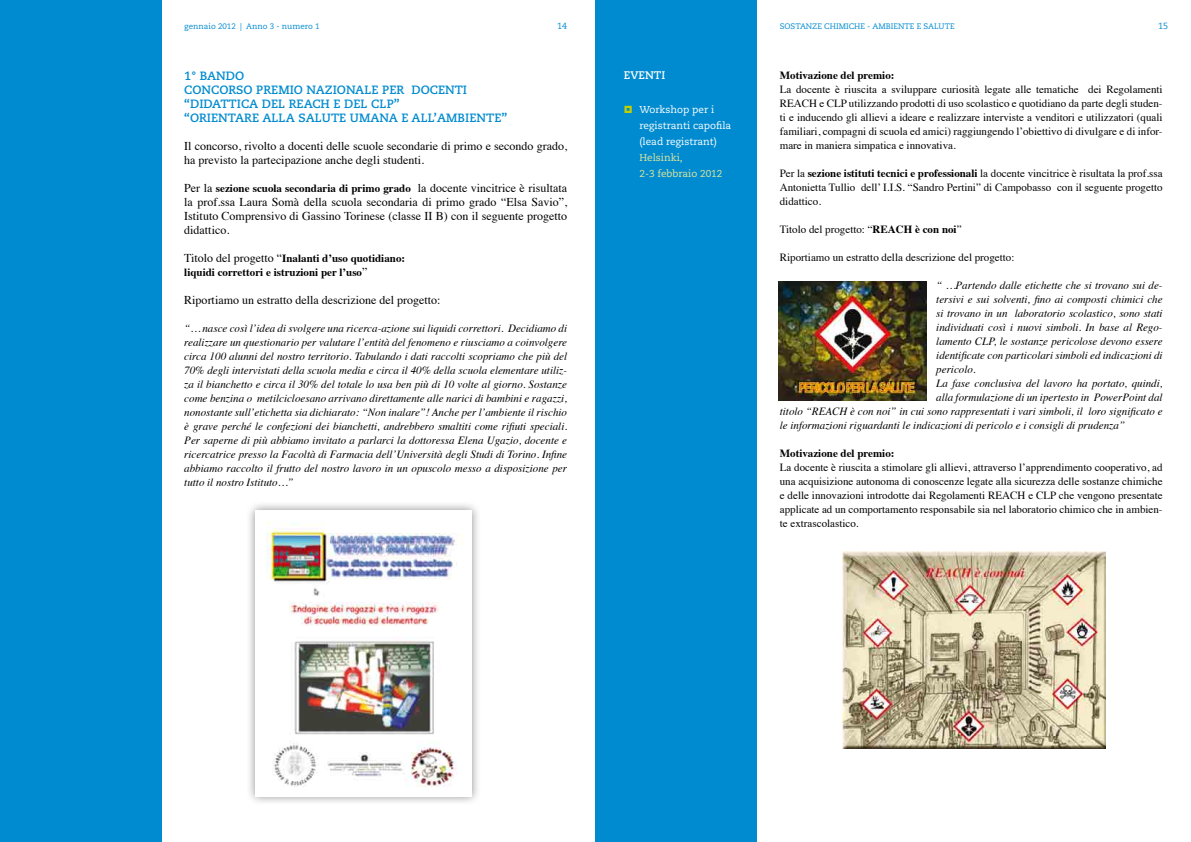
<style>
.page{position:relative;width:1191px;height:842px;background:#fff}
.page>*{position:absolute;margin:0;border:0;box-sizing:border-box;transform-origin:0 0}
.t1{font:12px/14px "Times";color:#000}
.t2{font:700 12px/14px "Caecilia";color:#008bd0}
.t3{font:italic 11px/14px "Times";color:#000;text-align:justify}
.t4{font:11px/14px "Times";color:#000;text-align:justify}
.t5{font:700 11px/14px "Times";color:#000}
.t6{font:700 11px "Caecilia";color:#fff}
.t7{font:10px/16px "Caecilia";color:#fff}
.t8{font:10px/16px "Caecilia";color:#e2e79a}
.t9{font:9px "Caecilia";color:#008bd0}
.t10{font:8px "Caecilia";color:#008bd0}
.s1{font-weight:400;font-size:12px}
.s2{font-weight:700}
</style>
<div class="page">
<div style="left:0;top:0;width:162px;height:842px;background:#008bd0"></div>
<div style="left:595px;top:0;width:162px;height:842px;background:#008bd0"></div>
<div style="left:246px;top:501px;width:235px;height:305px;background:#000;opacity:.44"></div>
<img style="left:255px;top:510px;width:216px;height:287px">
<img style="left:779px;top:281px;width:148px;height:119px">
<img style="left:843px;top:552px;width:262px;height:196px">
<p class="t10" style="left:184px;top:21px;width:137px">gennaio 2012 | Anno 3 - numero 1</p>
<p class="t9" style="left:557px;top:21px;width:12px">14</p>
<p class="t10" style="left:780px;top:21px;width:72px">Sostanze chimiche</p>
<p class="t10" style="left:867px;top:21px;width:63px">- ambiente e salu</p>
<p class="t10" style="left:944px;top:21px;width:11px">te</p>
<p class="t9" style="left:1158px;top:21px;width:12px">15</p>
<p class="t2" style="left:184px;top:69px;width:61px">1° BANDO<br>CONCO</p>
<p class="t2" style="left:228px;top:83px;width:52px">RSO PREMIO</p>
<p class="t2" style="left:306px;top:83px;width:9px">NAZIONALE</p>
<p class="t2" style="left:382px;top:83px;width:48px">PER DOCENTI</p>
<p class="t2" style="left:184px;top:97px;width:37px">“DIDATTICA</p>
<p class="t2" style="left:262px;top:97px;width:139px">DEL REACH E DEL CLP”</p>
<p class="t2" style="left:184px;top:111px;width:31px">“ORIENTA</p>
<p class="t2" style="left:244px;top:111px;width:28px">RE ALLA</p>
<p class="t2" style="left:298px;top:111px;width:9px">SALUTE</p>
<p class="t2" style="left:350px;top:111px;width:11px">UMANA</p>
<p class="t2" style="left:401px;top:111px;width:45px">EALL’AMBIENTE</p>
<p class="t2" style="left:501px;top:111px;width:7px">”</p>
<p class="t1" style="left:184px;top:138px;width:384px">Il concorso, rivolto a docenti delle scuole secondarie di primo e secondo grado, ha previsto la partecipazione anche degli studenti.</p>
<p class="t5" style="left:184px;top:180px;width:384px"><span class="s1">Per la</span> sezione scuola secondaria di primo grado <span class="s1">la docente vincitrice è risultata</span></p>
<p class="t1" style="left:184px;top:194px;width:384px;text-align:justify">la prof.ssa Laura Somà della scuola secondaria di primo grado “Elsa Savio”, Istituto Comprensivo di Gassino Torinese (classe II B) con il seguente progetto didattico.</p>
<p class="t5" style="left:184px;top:250px;width:222px"><span class="s1">Titolo del progetto “</span>Inalanti d’uso quotidiano: liquidi correttori e istruzioni per l’uso<span class="s1">”</span></p>
<p class="t1" style="left:184px;top:292px;width:257px">Riportiamo un estratto della descrizione del progetto:</p>
<p class="t3" style="left:184px;top:321px;width:384px">“… nasce così l’idea di svolgere una ricerca-azione sui liquidi correttori. Decidiamo di realizzare un questionario per valutare l’entità del fenomeno e riusciamo a coinvolgere circa 100 alunni del nostro territorio. Tabulando i dati raccolti scopriamo che più del 70% degli intervistati della scuola media e circa il 40% della scuola elementare utiliz&shy;za il bianchetto e circa il 30% del totale lo usa ben più di 10 volte al giorno. Sostanze come benzina o metilcicloesano arrivano direttamente alle narici di bambini e ragazzi, nonostante sull’etichetta sia dichiarato: “Non inalare”! Anche per l’ambiente il rischio è grave perché le confezioni dei bianchetti, andrebbero smaltiti come rifiuti speciali.<br>Per saperne di più abbiamo invitato a parlarci la dottoressa Elena Ugazio, docente e ricercatrice presso la Facoltà di Farmacia dell’Università degli Studi di Torino. Infine abbiamo raccolto il frutto del nostro lavoro in un opuscolo messo a disposizione per tutto il nostro Istituto…”</p>
<p class="t6" style="left:624px;top:69px;width:43px">EVENTI</p>
<p class="t7" style="left:639px;top:102px;width:93px">Workshop per i registranti capofila (lead registrant)</p>
<p class="t8" style="left:639px;top:150px;width:84px">Helsinki,<br>2-3 febbraio 2012</p>
<p class="t5" style="left:780px;top:67px;width:116px">Motivazione del premio:</p>
<p class="t4" style="left:780px;top:82px;width:384px">La docente è riuscita a sviluppare curiosità legate alle tematiche dei Regolamenti REACH e CLP utilizzando prodotti di uso scolastico e quotidiano da parte degli studen&shy;ti e inducendo gli allievi a ideare e realizzare interviste a venditori e utilizzatori (quali familiari, compagni di scuola ed amici) raggiungendo l’obiettivo di divulgare e di infor&shy;mare in maniera simpatica e innovativa.</p>
<p class="t4" style="left:780px;top:166px;width:384px">Per la <span class="s2">sezione istituti tecnici e professionali</span> la docente vincitrice è risultata la prof.ssa Antonietta Tullio dell’ I.I.S. “Sandro Pertini” di Campobasso con il seguente progetto didattico.</p>
<p class="t4" style="left:780px;top:222px;width:183px">Titolo del progetto: “<span class="s2">REACH è con noi</span>”</p>
<p class="t4" style="left:780px;top:250px;width:236px">Riportiamo un estratto della descrizione del progetto:</p>
<p class="t3" style="left:936px;top:278px;width:228px">“ …Partendo dalle etichette che si trovano sui de-</p>
<p class="t3" style="left:936px;top:292px;width:228px">tersivi e sui solventi, fino ai composti chimici che</p>
<p class="t3" style="left:936px;top:306px;width:228px">si trovano in un laboratorio scolastico, sono stati</p>
<p class="t3" style="left:936px;top:320px;width:228px">individuati così i nuovi simboli. In base al Rego-</p>
<p class="t3" style="left:936px;top:334px;width:228px">lamento CLP, le sostanze pericolose devono essere</p>
<p class="t3" style="left:936px;top:348px;width:228px">identificate con particolari simboli ed indicazioni di</p>
<p class="t3" style="left:936px;top:362px;width:41px">pericolo.</p>
<p class="t3" style="left:936px;top:376px;width:228px">La fase conclusiva del lavoro ha portato, quindi,</p>
<p class="t3" style="left:936px;top:390px;width:228px">alla formulazione di un ipertesto in PowerPoint dal</p>
<p class="t3" style="left:780px;top:404px;width:384px">titolo “REACH è con noi” in cui sono rappresentati i vari simboli, il loro significato e</p>
<p class="t3" style="left:780px;top:418px;width:347px">le informazioni riguardanti le indicazioni di pericolo e i consigli di prudenza”</p>
<p class="t5" style="left:780px;top:445px;width:116px">Motivazione del premio:</p>
<p class="t4" style="left:780px;top:460px;width:384px">La docente è riuscita a stimolare gli allievi, attraverso l’apprendimento cooperativo, ad una acquisizione autonoma di conoscenze legate alla sicurezza delle sostanze chimiche e delle innovazioni introdotte dai Regolamenti REACH e CLP che vengono presentate applicate ad un comportamento responsabile sia nel laboratorio chimico che in ambien&shy;te extrascolastico.</p>
</div>
